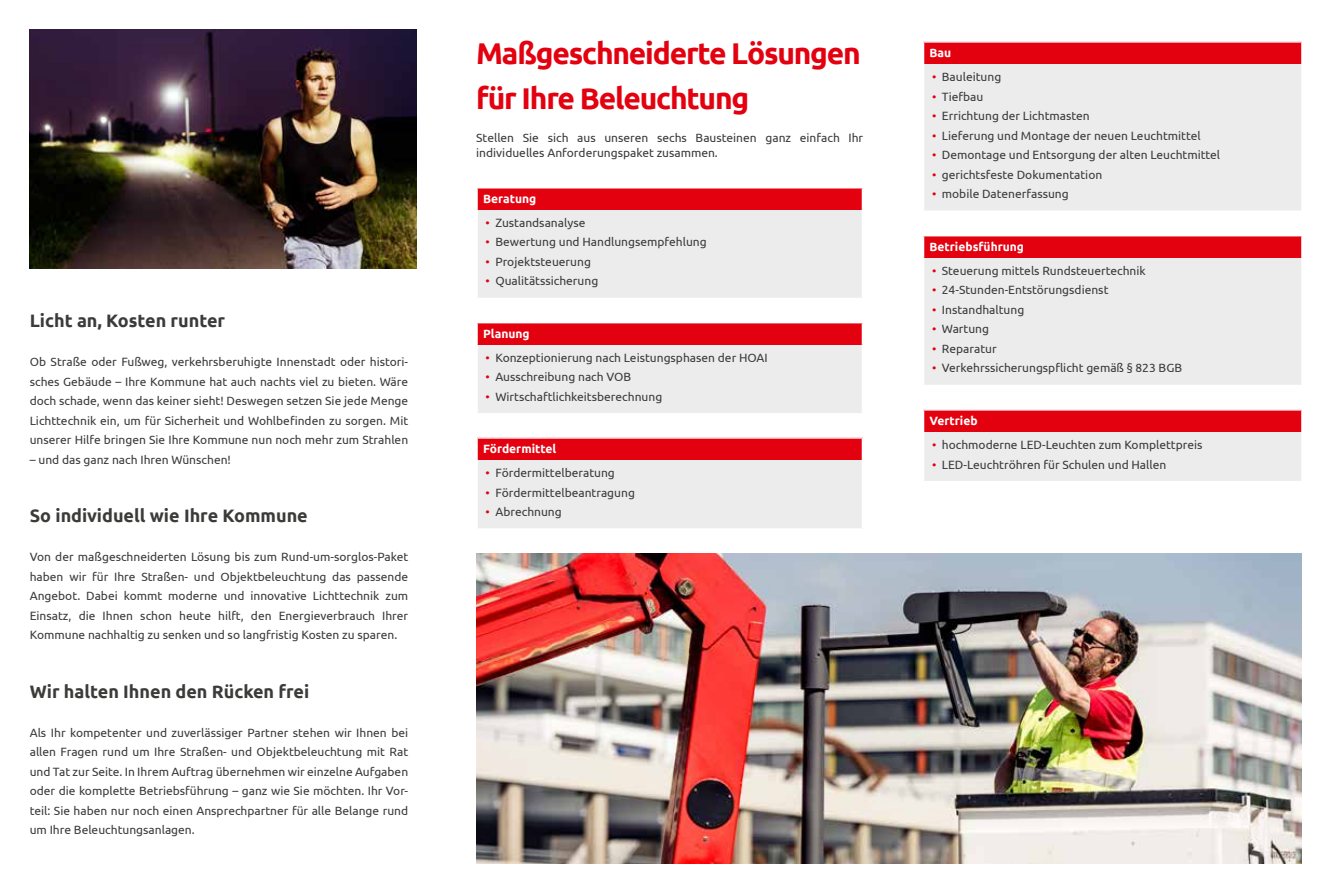
<style>
.page{position:relative;width:1331px;height:893px;background:#fff}
.page>*{position:absolute;margin:0;border:0;box-sizing:border-box;transform-origin:0 0}
.t1{font:700 30px/45px "Ubuntu";letter-spacing:-.04em;color:#e3000f}
.t2{font:700 18px "Ubuntu";color:#3b3b3a}
.t3{font:12px/19.5px "Ubuntu";color:#3b3b3a;text-align:justify}
.t4{font:700 12px "Ubuntu";color:#fff}
.s1{color:#e3000f}
</style>
<div class="page">
<div style="left:477px;top:188px;width:385px;height:22px;background:#e3000f"></div>
<div style="left:477px;top:210px;width:385px;height:88px;background:#ececed"></div>
<hr style="left:476px;top:210px;width:2px;height:88px;background:#fff">
<hr style="left:476px;top:188px;width:2px;height:22px;background:#fff">
<div style="left:477px;top:323px;width:385px;height:22px;background:#e3000f"></div>
<div style="left:477px;top:345px;width:385px;height:69px;background:#ececed"></div>
<hr style="left:476px;top:345px;width:2px;height:68px;background:#fff">
<hr style="left:476px;top:413px;width:387px;height:2px;background:#fff">
<hr style="left:476px;top:323px;width:2px;height:22px;background:#fff">
<div style="left:923px;top:42px;width:379px;height:22px;background:#e3000f"></div>
<div style="left:923px;top:64px;width:379px;height:147px;background:#ececed"></div>
<hr style="left:1301px;top:43px;width:2px;height:21px;background:#fff">
<hr style="left:923px;top:64px;width:1px;height:146px;background:#fff">
<hr style="left:1301px;top:64px;width:2px;height:146px;background:#fff">
<hr style="left:923px;top:210px;width:380px;height:2px;background:#fff">
<hr style="left:923px;top:41px;width:380px;height:2px;background:#fff">
<svg style="left:923px;top:43px;width:1px;height:21px"></svg>
<div style="left:923px;top:236px;width:379px;height:22px;background:#e3000f"></div>
<div style="left:923px;top:258px;width:379px;height:127px;background:#ececed"></div>
<hr style="left:1301px;top:236px;width:2px;height:22px;background:#fff">
<hr style="left:923px;top:258px;width:1px;height:127px;background:#fff">
<hr style="left:1301px;top:258px;width:2px;height:127px;background:#fff">
<svg style="left:923px;top:236px;width:1px;height:22px"></svg>
<div style="left:477px;top:438px;width:385px;height:22px;background:#e3000f"></div>
<div style="left:477px;top:460px;width:385px;height:69px;background:#ececed"></div>
<hr style="left:476px;top:460px;width:2px;height:68px;background:#fff">
<hr style="left:476px;top:528px;width:387px;height:2px;background:#fff">
<hr style="left:476px;top:437px;width:387px;height:2px;background:#fff">
<hr style="left:476px;top:439px;width:2px;height:21px;background:#fff">
<div style="left:923px;top:410px;width:379px;height:22px;background:#e3000f"></div>
<div style="left:923px;top:432px;width:379px;height:50px;background:#ececed"></div>
<hr style="left:1301px;top:411px;width:2px;height:21px;background:#fff">
<hr style="left:923px;top:432px;width:1px;height:49px;background:#fff">
<hr style="left:1301px;top:432px;width:2px;height:49px;background:#fff">
<hr style="left:923px;top:481px;width:380px;height:1px;background:#fff">
<hr style="left:923px;top:409px;width:380px;height:2px;background:#fff">
<svg style="left:923px;top:411px;width:1px;height:21px"></svg>
<img style="left:476px;top:554px;width:825px;height:309px">
<img style="left:30px;top:30px;width:387px;height:239px">
<h2 class="t2" style="left:30px;top:310px;width:197px">Licht an, Kosten runter</h2>
<p class="t3" style="left:30px;top:352px;width:380px">Ob Straße oder Fußweg, verkehrsberuhigte Innenstadt oder histori&shy;sches Gebäude – Ihre Kommune hat auch nachts viel zu bieten. Wäre doch schade, wenn das keiner sieht! Deswegen setzen Sie jede Menge Lichttechnik ein, um für Sicherheit und Wohlbefinden zu sorgen. Mit unserer Hilfe bringen Sie Ihre Kommune nun noch mehr zum Strahlen</p>
<p class="t3" style="left:30px;top:449px;width:203px">– und das ganz nach Ihren Wünschen!</p>
<h2 class="t2" style="left:30px;top:505px;width:280px">So individuell wie Ihre Kommune</h2>
<p class="t3" style="left:30px;top:547px;width:380px">Von der maßgeschneiderten Lösung bis zum Rund-um-sorglos-Paket haben wir für Ihre Straßen- und Objektbeleuchtung das passende Angebot. Dabei kommt moderne und innovative Lichttechnik zum Einsatz, die Ihnen schon heute hilft, den Energieverbrauch Ihrer Kommune nachhaltig zu senken und so langfristig Kosten zu sparen.</p>
<h2 class="t2" style="left:30px;top:680px;width:281px">Wir halten Ihnen den Rücken frei</h2>
<p class="t3" style="left:30px;top:722px;width:380px">Als Ihr kompetenter und zuverlässiger Partner stehen wir Ihnen bei allen Fragen rund um Ihre Straßen- und Objektbeleuchtung mit Rat und Tat zur Seite. In Ihrem Auftrag übernehmen wir einzelne Aufgaben oder die komplette Betriebsführung – ganz wie Sie möchten. Ihr Vor&shy;teil: Sie haben nur noch einen Ansprechpartner für alle Belange rund um Ihre Beleuchtungsanlagen.</p>
<h1 class="t1" style="left:476px;top:31px;width:386px">Maßgeschneiderte Lösungen für Ihre Beleuchtung</h1>
<p class="t3" style="left:476px;top:130px;width:388px;line-height:15px">Stellen Sie sich aus unseren sechs Bausteinen ganz einfach Ihr individuelles Anforderungspaket zusammen.</p>
<p class="t4" style="left:483px;top:191px;width:55px">Beratung</p>
<p class="t3" style="left:485px;top:213px;width:101px"><span class="s1">•</span> Zustandsanalyse</p>
<p class="t3" style="left:485px;top:232px;width:223px"><span class="s1">•</span> Bewertung und Handlungsempfehlung</p>
<p class="t3" style="left:485px;top:252px;width:107px"><span class="s1">•</span> Projektsteuerung</p>
<p class="t3" style="left:485px;top:271px;width:114px"><span class="s1">•</span> Qualitätssicherung</p>
<p class="t4" style="left:483px;top:326px;width:48px">Planung</p>
<p class="t3" style="left:485px;top:347px;width:284px"><span class="s1">•</span> Konzeptionierung nach Leistungsphasen der HOAI</p>
<p class="t3" style="left:485px;top:367px;width:147px"><span class="s1">•</span> Ausschreibung nach VOB</p>
<p class="t3" style="left:485px;top:386px;width:178px"><span class="s1">•</span> Wirtschaftlichkeitsberechnung</p>
<p class="t4" style="left:483px;top:442px;width:75px">Fördermittel</p>
<p class="t3" style="left:485px;top:463px;width:131px"><span class="s1">•</span> Fördermittelberatung</p>
<p class="t3" style="left:485px;top:482px;width:151px"><span class="s1">•</span> Fördermittelbeantragung</p>
<p class="t3" style="left:485px;top:502px;width:78px"><span class="s1">•</span> Abrechnung</p>
<p class="t4" style="left:929px;top:46px;width:23px">Bau</p>
<p class="t3" style="left:932px;top:67px;width:71px"><span class="s1">•</span> Bauleitung</p>
<p class="t3" style="left:932px;top:86px;width:53px"><span class="s1">•</span> Tiefbau</p>
<p class="t3" style="left:932px;top:106px;width:159px"><span class="s1">•</span> Errichtung der Lichtmasten</p>
<p class="t3" style="left:932px;top:125px;width:270px"><span class="s1">•</span> Lieferung und Montage der neuen Leuchtmittel</p>
<p class="t3" style="left:932px;top:145px;width:290px"><span class="s1">•</span> Demontage und Entsorgung der alten Leuchtmittel</p>
<p class="t3" style="left:932px;top:164px;width:172px"><span class="s1">•</span> gerichtsfeste Dokumentation</p>
<p class="t3" style="left:932px;top:184px;width:138px"><span class="s1">•</span> mobile Datenerfassung</p>
<p class="t4" style="left:929px;top:239px;width:96px">Betriebsführung</p>
<p class="t3" style="left:932px;top:261px;width:215px"><span class="s1">•</span> Steuerung mittels Rundsteuertechnik</p>
<p class="t3" style="left:932px;top:280px;width:178px"><span class="s1">•</span> 24-Stunden-Entstörungsdienst</p>
<p class="t3" style="left:932px;top:300px;width:94px"><span class="s1">•</span> Instandhaltung</p>
<p class="t3" style="left:932px;top:319px;width:59px"><span class="s1">•</span> Wartung</p>
<p class="t3" style="left:932px;top:339px;width:66px"><span class="s1">•</span> Reparatur</p>
<p class="t3" style="left:932px;top:358px;width:252px"><span class="s1">•</span> Verkehrssicherungspflicht gemäß § 823 BGB</p>
<p class="t4" style="left:929px;top:414px;width:50px">Vertrieb</p>
<p class="t3" style="left:932px;top:435px;width:272px"><span class="s1">•</span> hochmoderne LED-Leuchten zum Komplettpreis</p>
<p class="t3" style="left:932px;top:454px;width:236px"><span class="s1">•</span> LED-Leuchtröhren für Schulen und Hallen</p>
</div>
